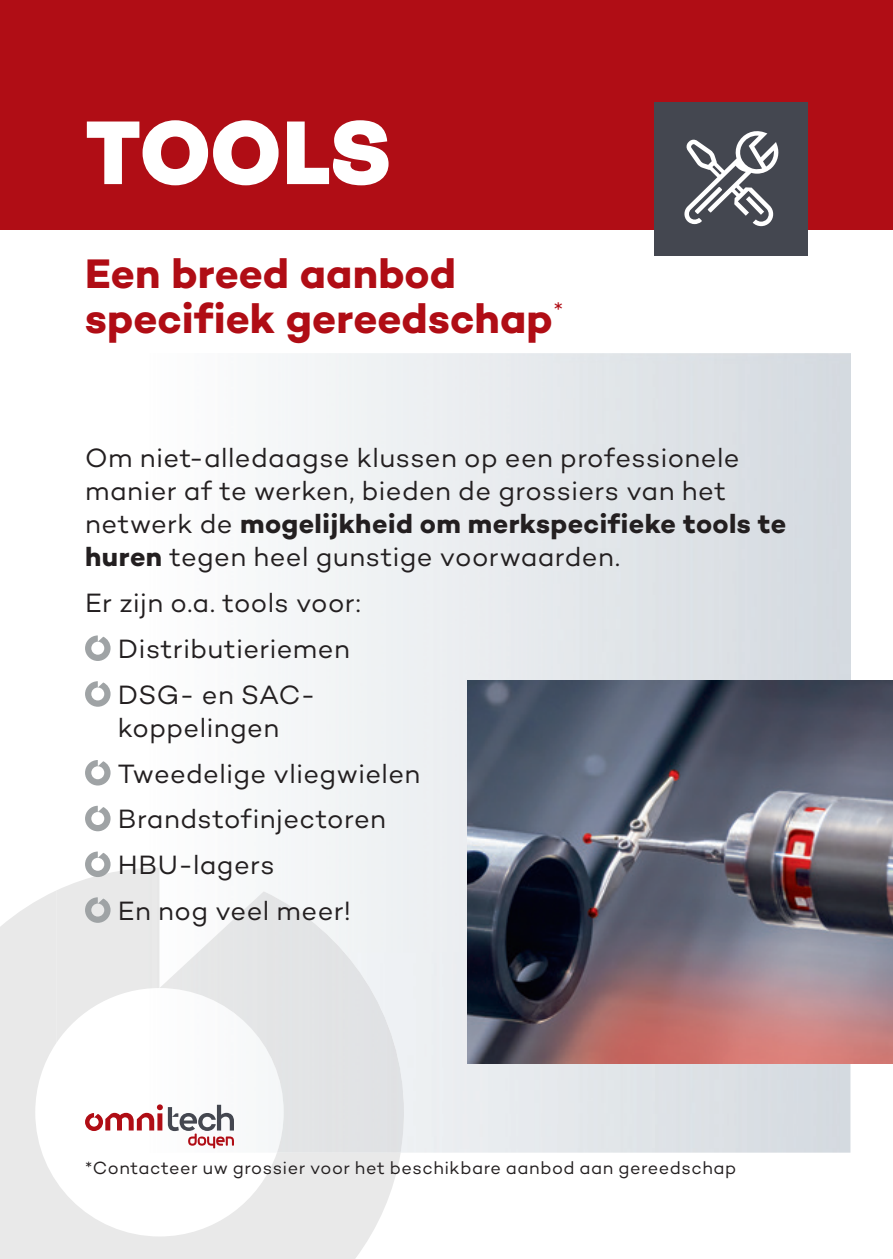
<style>
.page{position:relative;width:893px;height:1259px;background:#fff}
.page>*{position:absolute;margin:0;border:0;box-sizing:border-box;transform-origin:0 0}
.t1{font:900 90px "Ambit";color:#fff}
.t2{font:700 42px/45px "Campton";color:#b00d15}
.t3{font:27px/45.9px "Campton";letter-spacing:.015em;color:#231f20}
.t4{font:18px "Campton";letter-spacing:.03em;color:#231f20}
.s1{font-weight:700}
</style>
<div class="page">
<svg style="left:0;top:891px;width:401px;height:368px;fill:#e9e9e9"></svg>
<img style="left:95px;top:353px;width:755px;height:799px">
<img style="left:56px;top:867px;width:348px;height:285px">
<div style="left:0;top:0;width:893px;height:230px;background:#b00d15"></div>
<svg style="left:655px;top:102px;width:153px;height:153px;background:#585b63"></svg>
<svg style="left:85px;top:635px;width:26px;height:26px"></svg>
<svg style="left:85px;top:681px;width:26px;height:26px"></svg>
<svg style="left:85px;top:760px;width:26px;height:25px"></svg>
<svg style="left:85px;top:806px;width:26px;height:25px"></svg>
<svg style="left:85px;top:851px;width:26px;height:26px"></svg>
<svg style="left:85px;top:897px;width:26px;height:26px"></svg>
<img style="left:468px;top:680px;width:425px;height:383px">
<svg style="left:85px;top:1104px;width:149px;height:44px"></svg>
<h1 class="t1" style="left:85px;top:102px;width:307px">TOOLS</h1>
<h2 class="t2" style="left:85px;top:250px;width:480px">Een breed aanbod specifiek gereedschap<sup>*</sup></h2>
<p class="t3" style="left:85px;top:441px;width:703px;line-height:33px">Om niet-alledaagse klussen op een professionele manier af te werken, bieden de grossiers van het netwerk de <span class="s1">mogelijkheid om merkspecifieke tools te huren</span> tegen heel gunstige voorwaarden.</p>
<p class="t3" style="left:118px;top:579px;width:244px;text-indent:-33px">Er zijn o.a. tools voor:<br>Distributieriemen<br>DSG- en SAC-</p>
<p class="t3" style="left:118px;top:704px;width:304px">koppelingen<br>Tweedelige vliegwielen<br>Brandstofinjectoren<br>HBU-lagers<br>En nog veel meer!</p>
<p class="t4" style="left:85px;top:1156px;width:653px">* Contacteer uw grossier voor het beschikbare aanbod aan gereedschap</p>
</div>
